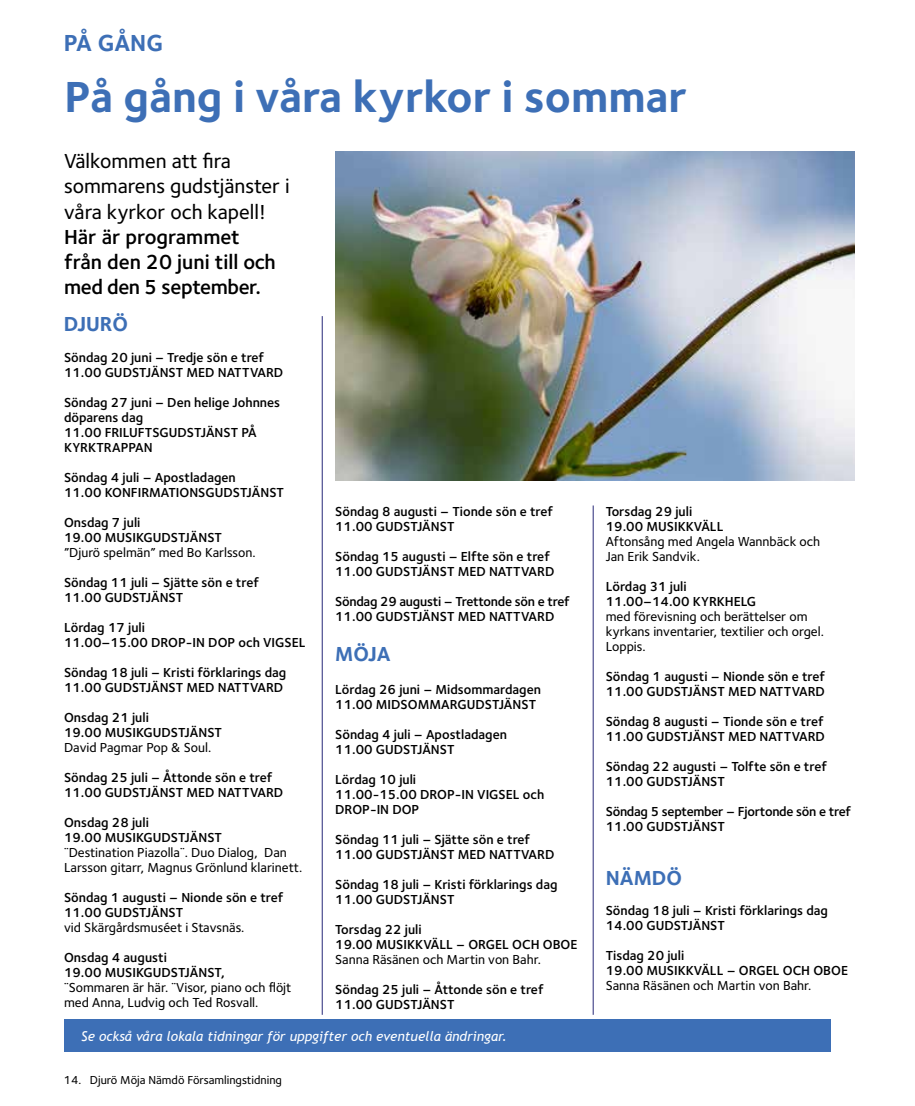
<style>
.page{position:relative;width:915px;height:1106px;background:#fff}
.page>*{position:absolute;margin:0;border:0;box-sizing:border-box;transform-origin:0 0}
.t1{font:700 45px "Foundry Sterling";color:#3d6fb6}
.t2{font:700 24px "Foundry Sterling";color:#3d6fb6}
.t3{font:500 21px/25.2px "Foundry Sterling";color:#000}
.t4{font:600 21px/25.2px "Foundry Sterling";color:#000}
.t5{font:700 21px "Foundry Sterling";color:#3d6fb6}
.t6{font:600 13.5px/15px "Foundry Sterling";color:#000}
.t7{font:500 13.5px/15px "Foundry Sterling";color:#000}
.t8{font:600 13.5px/15px "Foundry Sterling";letter-spacing:-.02em;color:#000}
.t9{font:italic 13.5px "Trebuchet MS";color:#fff}
.t10{font:500 12px "Foundry Sterling";color:#000}
</style>
<div class="page">
<div style="left:64px;top:1019px;width:766px;height:33px;background:#3d6fb6"></div>
<hr style="left:322px;top:316px;width:1px;height:698px;background:#282979">
<hr style="left:592px;top:505px;width:1px;height:509px;background:#282979">
<img style="left:335px;top:152px;width:518px;height:328px">
<h2 class="t2" style="left:64px;top:26px;width:101px">PÅ GÅNG</h2>
<h1 class="t1" style="left:65px;top:65px;width:623px">På gång i våra kyrkor i sommar</h1>
<h3 class="t3" style="left:64px;top:148px;width:227px">Välkommen att fira sommarens gudstjänster i våra kyrkor och kapell!</h3>
<h3 class="t4" style="left:64px;top:223px;width:213px">Här är programmet från den 20 juni till och med den 5 september.</h3>
<h3 class="t5" style="left:64px;top:309px;width:66px">DJURÖ</h3>
<p class="t6" style="left:64px;top:349px;width:220px">Söndag 20 juni – Tredje sön e tref<br>11.00 GUDSTJÄNST MED NATTVARD</p>
<p class="t6" style="left:64px;top:394px;width:217px">Söndag 27 juni – Den helige Johnnes döparens dag<br>11.00 FRILUFTSGUDSTJÄNST PÅ<br>KYRKTRAPPAN</p>
<p class="t6" style="left:64px;top:469px;width:221px">Söndag 4 juli – Apostladagen<br>11.00 KONFIRMATIONSGUDSTJÄNST</p>
<p class="t6" style="left:64px;top:514px;width:159px">Onsdag 7 juli<br>19.00 MUSIKGUDSTJÄNST</p>
<p class="t7" style="left:64px;top:544px;width:193px">”Djurö spelmän” med Bo Karlsson.</p>
<p class="t6" style="left:64px;top:574px;width:196px">Söndag 11 juli – Sjätte sön e tref<br>11.00 GUDSTJÄNST</p>
<p class="t6" style="left:64px;top:619px;width:243px">Lördag 17 juli<br>11.00–15.00 DROP-IN DOP och VIGSEL</p>
<p class="t6" style="left:64px;top:664px;width:224px">Söndag 18 juli – Kristi förklarings dag<br>11.00 GUDSTJÄNST MED NATTVARD</p>
<p class="t6" style="left:64px;top:709px;width:159px">Onsdag 21 juli<br>19.00 MUSIKGUDSTJÄNST</p>
<p class="t7" style="left:64px;top:739px;width:149px">David Pagmar Pop &amp; Soul.</p>
<p class="t6" style="left:64px;top:769px;width:220px">Söndag 25 juli – Åttonde sön e tref<br>11.00 GUDSTJÄNST MED NATTVARD</p>
<p class="t6" style="left:64px;top:814px;width:159px">Onsdag 28 juli<br>19.00 MUSIKGUDSTJÄNST</p>
<p class="t7" style="left:64px;top:844px;width:240px">¨Destination Piazolla¨. Duo Dialog, Dan<br>Larsson gitarr, Magnus Grönlund klarinett.</p>
<p class="t6" style="left:64px;top:889px;width:221px">Söndag 1 augusti – Nionde sön e tref<br>11.00 GUDSTJÄNST</p>
<p class="t7" style="left:64px;top:919px;width:182px">vid Skärgårdsmuséet i Stavsnäs.</p>
<p class="t6" style="left:64px;top:949px;width:162px">Onsdag 4 augusti<br>19.00 MUSIKGUDSTJÄNST,</p>
<p class="t7" style="left:64px;top:979px;width:229px">¨Sommaren är här. ¨Visor, piano och flöjt med Anna, Ludvig och Ted Rosvall.</p>
<p class="t6" style="left:335px;top:503px;width:219px">Söndag 8 augusti – Tionde sön e tref<br>11.00 GUDSTJÄNST</p>
<p class="t6" style="left:335px;top:548px;width:220px">Söndag 15 augusti – Elfte sön e tref<br>11.00 GUDSTJÄNST MED NATTVARD</p>
<p class="t8" style="left:335px;top:593px;width:236px">Söndag 29 augusti – Trettonde sön e tref<br>11.00 GUDSTJÄNST MED NATTVARD</p>
<h3 class="t5" style="left:335px;top:638px;width:57px">MÖJA</h3>
<p class="t6" style="left:335px;top:681px;width:207px">Lördag 26 juni – Midsommardagen<br>11.00 MIDSOMMARGUDSTJÄNST</p>
<p class="t6" style="left:335px;top:726px;width:173px">Söndag 4 juli – Apostladagen<br>11.00 GUDSTJÄNST</p>
<p class="t6" style="left:335px;top:771px;width:210px">Lördag 10 juli<br>11.00-15.00 DROP-IN VIGSEL och<br>DROP-IN DOP</p>
<p class="t6" style="left:335px;top:831px;width:220px">Söndag 11 juli – Sjätte sön e tref<br>11.00 GUDSTJÄNST MED NATTVARD</p>
<p class="t6" style="left:335px;top:876px;width:224px">Söndag 18 juli – Kristi förklarings dag<br>11.00 GUDSTJÄNST</p>
<p class="t6" style="left:335px;top:921px;width:244px">Torsdag 22 juli<br>19.00 MUSIKKVÄLL – ORGEL OCH OBOE</p>
<p class="t7" style="left:335px;top:951px;width:207px">Sanna Räsänen och Martin von Bahr.</p>
<p class="t6" style="left:335px;top:981px;width:210px">Söndag 25 juli – Åttonde sön e tref<br>11.00 GUDSTJÄNST</p>
<p class="t9" style="left:81px;top:1027px;width:427px">Se också våra lokala tidningar för uppgifter och eventuella ändringar.</p>
<p class="t10" style="left:64px;top:1071px;width:219px">14. Djurö Möja Nämdö Församlingstidning</p>
<p class="t6" style="left:605px;top:503px;width:119px">Torsdag 29 juli<br>19.00 MUSIKKVÄLL</p>
<p class="t7" style="left:605px;top:533px;width:216px">Aftonsång med Angela Wannbäck och<br>Jan Erik Sandvik.</p>
<p class="t6" style="left:605px;top:578px;width:152px">Lördag 31 juli<br>11.00–14.00 KYRKHELG</p>
<p class="t7" style="left:605px;top:608px;width:220px">med förevisning och berättelser om kyrkans inventarier, textilier och orgel.<br>Loppis.</p>
<p class="t6" style="left:605px;top:668px;width:221px">Söndag 1 augusti – Nionde sön e tref<br>11.00 GUDSTJÄNST MED NATTVARD</p>
<p class="t6" style="left:605px;top:713px;width:220px">Söndag 8 augusti – Tionde sön e tref<br>11.00 GUDSTJÄNST MED NATTVARD</p>
<p class="t6" style="left:605px;top:758px;width:223px">Söndag 22 augusti – Tolfte sön e tref<br>11.00 GUDSTJÄNST</p>
<p class="t8" style="left:605px;top:803px;width:247px">Söndag 5 september – Fjortonde sön e tref<br>11.00 GUDSTJÄNST</p>
<h3 class="t5" style="left:605px;top:863px;width:78px">NÄMDÖ</h3>
<p class="t6" style="left:605px;top:902px;width:224px">Söndag 18 juli – Kristi förklarings dag<br>14.00 GUDSTJÄNST</p>
<p class="t6" style="left:605px;top:947px;width:244px">Tisdag 20 juli<br>19.00 MUSIKKVÄLL – ORGEL OCH OBOE</p>
<p class="t7" style="left:605px;top:977px;width:207px">Sanna Räsänen och Martin von Bahr.</p>
</div>
